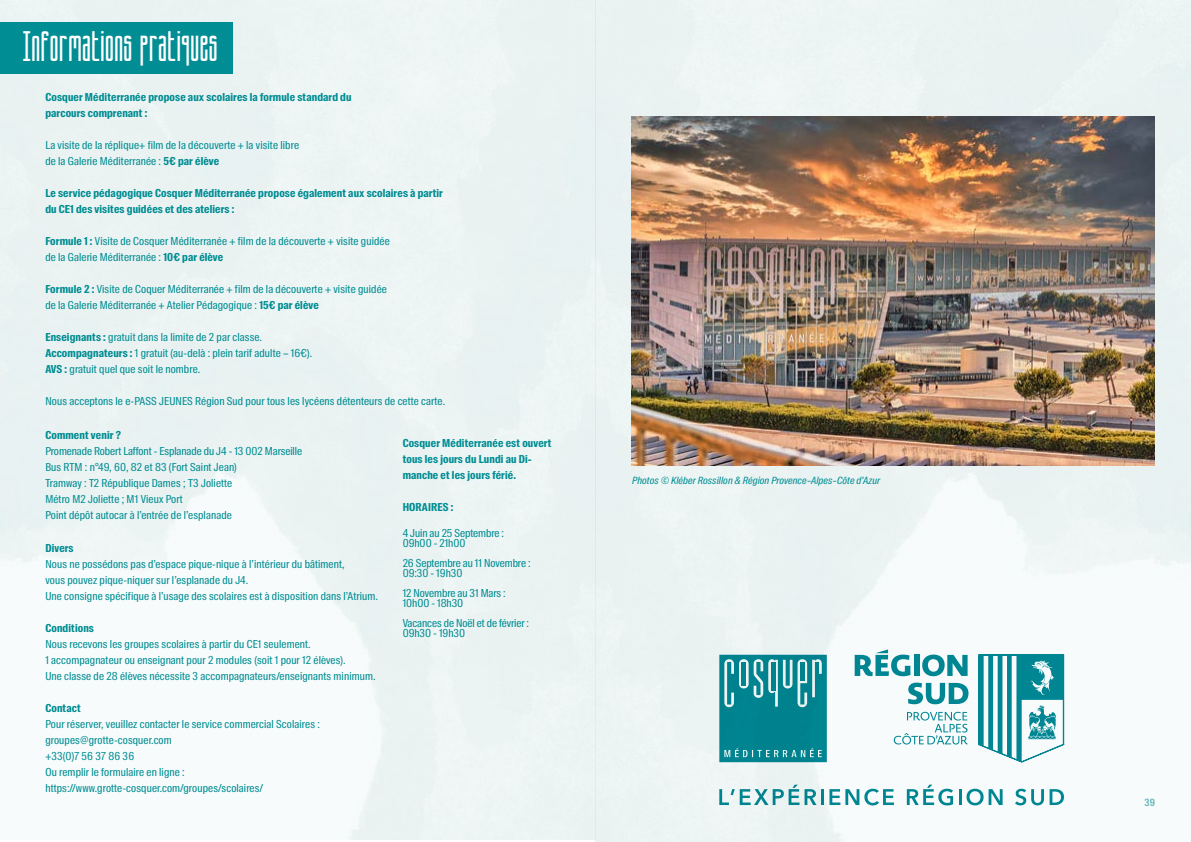
<style>
.page{position:relative;width:1191px;height:842px;background:#fff}
.page>*{position:absolute;margin:0;border:0;box-sizing:border-box;transform-origin:0 0}
.t1{font:23px "Kamino Top";letter-spacing:.05em;color:#fff}
.t2{font:11px/16px "Suisse Intl Cond";letter-spacing:.01em;color:#008d93}
.t3{font:700 11px/16px "Suisse Intl Cond";letter-spacing:.01em;color:#008d93}
.t4{font:italic 10px "Suisse Intl Cond";letter-spacing:.01em;color:#008d93}
.t5{font:600 10px "Suisse Intl Cond";color:#008d93}
.s1{font-weight:700}
</style>
<div class="page">
<img style="left:595px;top:0;width:596px;height:842px">
<img style="left:1px;top:0;width:594px;height:839px">
<div style="left:0;top:23px;width:232px;height:51px;background:#008d94"></div>
<img style="left:631px;top:116px;width:524px;height:349px">
<svg style="left:719px;top:655px;width:108px;height:107px"></svg>
<svg style="left:893px;top:712px;width:74px;height:32px"></svg>
<div style="left:914px;top:655px;width:5px;height:21px;background:#008996"></div>
<svg style="left:922px;top:654px;width:45px;height:22px"></svg>
<svg style="left:908px;top:683px;width:60px;height:21px"></svg>
<svg style="left:854px;top:649px;width:56px;height:27px"></svg>
<svg style="left:978px;top:654px;width:86px;height:109px"></svg>
<svg style="left:719px;top:785px;width:104px;height:20px"></svg>
<svg style="left:829px;top:789px;width:65px;height:16px"></svg>
<svg style="left:906px;top:785px;width:47px;height:20px"></svg>
<hr style="left:958px;top:789px;width:3px;height:16px;background:#008996">
<svg style="left:966px;top:789px;width:36px;height:16px"></svg>
<svg style="left:1015px;top:789px;width:49px;height:16px"></svg>
<h1 class="t1" style="left:23px;top:40px;width:196px">Informations pratiques</h1>
<p class="t3" style="left:45px;top:89px;width:308px">Cosquer Méditerranée propose aux scolaires la formule standard du parcours comprenant :</p>
<p class="t2" style="left:45px;top:137px;width:255px">La visite de la réplique+ film de la découverte + la visite libre de la Galerie Méditerranée : <span class="s1">5€ par élève</span></p>
<p class="t3" style="left:45px;top:185px;width:399px">Le service pédagogique Cosquer Méditerranée propose également aux scolaires à partir du CE1 des visites guidées et des ateliers :</p>
<p class="t2" style="left:45px;top:233px;width:346px"><span class="s1">Formule 1 :</span> Visite de Cosquer Méditerranée + film de la découverte + visite guidée de la Galerie Méditerranée : <span class="s1">10€ par élève</span></p>
<p class="t2" style="left:45px;top:281px;width:343px"><span class="s1">Formule 2 :</span> Visite de Coquer Méditerranée + film de la découverte + visite guidée de la Galerie Méditerranée + Atelier Pédagogique : <span class="s1">15€ par élève</span></p>
<p class="t2" style="left:45px;top:329px;width:269px"><span class="s1">Enseignants :</span> gratuit dans la limite de 2 par classe.<br><span class="s1">Accompagnateurs :</span> 1 gratuit (au-delà : plein tarif adulte – 16€).<br><span class="s1">AVS :</span> gratuit quel que soit le nombre.</p>
<p class="t2" style="left:45px;top:393px;width:401px">Nous acceptons le e-PASS JEUNES Région Sud pour tous les lycéens détenteurs de cette carte.</p>
<p class="t3" style="left:45px;top:428px;width:77px">Comment venir ?</p>
<p class="t2" style="left:45px;top:444px;width:258px">Promenade Robert Laffont - Esplanade du J4 - 13 002 Marseille Bus RTM : n°49, 60, 82 et 83 (Fort Saint Jean)<br>Tramway : T2 République Dames ; T3 Joliette<br>Métro M2 Joliette ; M1 Vieux Port<br>Point dépôt autocar à l’entrée de l’esplanade</p>
<p class="t3" style="left:45px;top:540px;width:30px">Divers</p>
<p class="t2" style="left:45px;top:556px;width:334px">Nous ne possédons pas d’espace pique-nique à l’intérieur du bâtiment,<br>vous pouvez pique-niquer sur l’esplanade du J4.<br>Une consigne spécifique à l’usage des scolaires est à disposition dans l’Atrium.</p>
<p class="t3" style="left:45px;top:620px;width:50px">Conditions</p>
<p class="t2" style="left:45px;top:636px;width:332px">Nous recevons les groupes scolaires à partir du CE1 seulement.<br>1 accompagnateur ou enseignant pour 2 modules (soit 1 pour 12 élèves).<br>Une classe de 28 élèves nécessite 3 accompagnateurs/enseignants minimum.</p>
<p class="t3" style="left:45px;top:700px;width:37px">Contact</p>
<p class="t2" style="left:45px;top:716px;width:276px">Pour réserver, veuillez contacter le service commercial Scolaires : groupes@grotte-cosquer.com<br>+33(0)7 56 37 86 36<br>Ou remplir le formulaire en ligne : https://www.grotte-cosquer.com/groupes/scolaires/</p>
<p class="t3" style="left:403px;top:435px;width:150px">Cosquer Méditerranée est ouvert tous les jours du Lundi au Di&shy;manche et les jours férié.</p>
<p class="t3" style="left:403px;top:499px;width:52px">HORAIRES :</p>
<p class="t2" style="left:403px;top:528px;width:103px;line-height:10px">4 Juin au 25 Septembre :<br>09h00 - 21h00</p>
<p class="t2" style="left:403px;top:558px;width:129px;line-height:10px">26 Septembre au 11 Novembre :<br>09:30 - 19h30</p>
<p class="t2" style="left:403px;top:588px;width:105px;line-height:10px">12 Novembre au 31 Mars :<br>10h00 - 18h30</p>
<p class="t2" style="left:403px;top:618px;width:128px;line-height:10px">Vacances de Noël et de février :<br>09h30 - 19h30</p>
<p class="t4" style="left:632px;top:475px;width:249px">Photos © Kléber Rossillon &amp; Région Provence-Alpes-Côte d’Azur</p>
<p class="t5" style="left:1144px;top:797px;width:12px">39</p>
</div>
